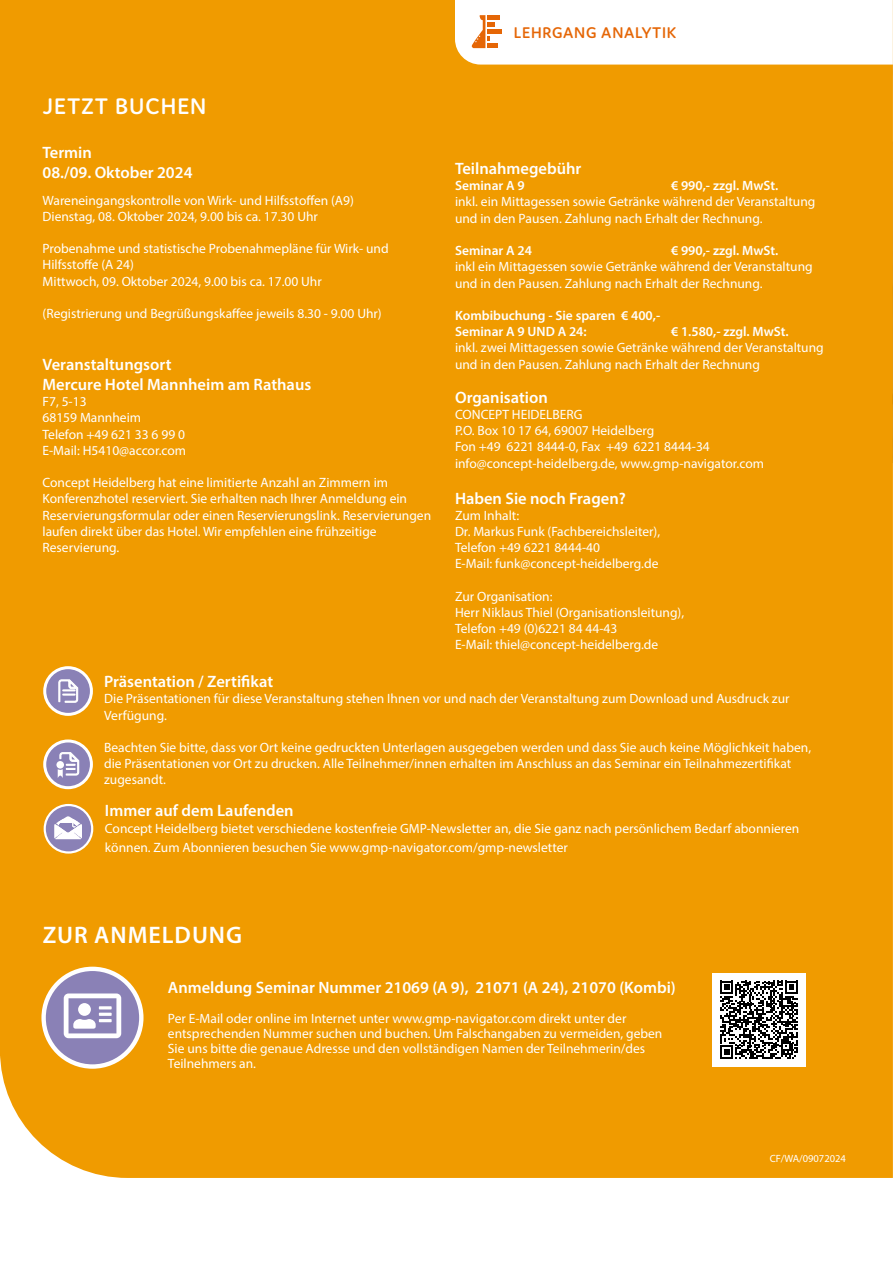
<style>
.page{position:relative;width:893px;height:1263px;background:#fff}
.page>*{position:absolute;margin:0;border:0;box-sizing:border-box;transform-origin:0 0}
.t1{font:600 24px "Myriad Pro";letter-spacing:.04em;color:#fff}
.t2{font:600 24px "Domus";letter-spacing:.045em;color:#fff}
.t3{font:600 16.5px/19.8px "Myriad Pro";color:#fff}
.t4{font:600 16.5px "Domus";letter-spacing:.045em;color:#e56606}
.t5{font:13.5px/16.2px "Myriad Pro";color:#fff}
.t6{font:600 13.5px/16.2px "Myriad Pro";color:#fff}
.t7{font:10.5px "Myriad Pro";color:#fff}
</style>
<div class="page">
<div style="left:0;top:0;width:893px;height:1178px;background:#f09b00"></div>
<hr style="left:0;top:0;width:1px;height:1055px;background:#f09b00">
<div style="left:44px;top:969px;width:97px;height:97px;background:#8a81b6;border-radius:50%"></div>
<div style="left:41px;top:967px;width:103px;height:102px;border:4px solid #fff;border-radius:50%"></div>
<svg style="left:64px;top:993px;width:57px;height:45px"></svg>
<div style="left:712px;top:973px;width:94px;height:93px;background:#fff"></div>
<svg style="left:720px;top:980px;width:78px;height:79px"></svg>
<svg style="left:455px;top:0;width:438px;height:65px"></svg>
<div style="left:487px;top:22px;width:8px;height:5px;background:#e56606"></div>
<div style="left:45px;top:668px;width:46px;height:46px;background:#8a81b6;border-radius:50%"></div>
<div style="left:43px;top:666px;width:50px;height:50px;border:3px solid #fff;border-radius:50%"></div>
<svg style="left:58px;top:679px;width:20px;height:24px"></svg>
<svg style="left:45px;top:741px;width:46px;height:47px"></svg>
<div style="left:43px;top:739px;width:50px;height:50px;border:3px solid #fff;border-radius:50%"></div>
<svg style="left:58px;top:751px;width:22px;height:27px"></svg>
<div style="left:45px;top:805px;width:47px;height:47px;background:#8a81b6;border-radius:50%"></div>
<div style="left:44px;top:804px;width:49px;height:49px;border:2px solid #fff;border-radius:50%"></div>
<svg style="left:54px;top:816px;width:28px;height:23px"></svg>
<h1 class="t2" style="left:43px;top:93px;width:165px">JETZT BUCHEN</h1>
<p class="t3" style="left:43px;top:142px;width:151px">Termin<br>08./09. Oktober 2024</p>
<p class="t5" style="left:43px;top:192px;width:313px">Wareneingangskontrolle von Wirk- und Hilfsstoffen (A9)<br>Dienstag, 08. Oktober 2024, 9.00 bis ca. 17.30 Uhr</p>
<p class="t5" style="left:43px;top:240px;width:348px">Probenahme und statistische Probenahmepläne für Wirk- und<br>Hilfsstoffe (A 24)<br>Mittwoch, 09. Oktober 2024, 9.00 bis ca. 17.00 Uhr</p>
<p class="t5" style="left:43px;top:305px;width:341px">(Registrierung und Begrüßungskaffee jeweils 8.30 - 9.00 Uhr)</p>
<p class="t3" style="left:43px;top:354px;width:270px">Veranstaltungsort<br>Mercure Hotel Mannheim am Rathaus</p>
<p class="t5" style="left:43px;top:393px;width:145px">F7, 5-13<br>68159 Mannheim<br>Telefon +49 621 33 6 99 0<br>E-Mail: H5410@accor.com</p>
<p class="t5" style="left:43px;top:474px;width:390px">Concept Heidelberg hat eine limitierte Anzahl an Zimmern im Konferenzhotel reserviert. Sie erhalten nach Ihrer Anmeldung ein Reservierungsformular oder einen Reservierungslink. Reservierungen laufen direkt über das Hotel. Wir empfehlen eine frühzeitige Reservierung.</p>
<p class="t4" style="left:514px;top:23px;width:164px">LEHRGANG ANALYTIK</p>
<p class="t3" style="left:455px;top:158px;width:128px">Teilnahmegebühr</p>
<p class="t6" style="left:455px;top:177px;width:71px">Seminar A 9</p>
<p class="t6" style="left:671px;top:177px;width:109px">€ 990,- zzgl. MwSt.</p>
<p class="t5" style="left:455px;top:194px;width:362px">inkl. ein Mittagessen sowie Getränke während der Veranstaltung und in den Pausen. Zahlung nach Erhalt der Rechnung.</p>
<p class="t6" style="left:455px;top:242px;width:78px">Seminar A 24</p>
<p class="t6" style="left:671px;top:242px;width:109px">€ 990,- zzgl. MwSt.</p>
<p class="t5" style="left:455px;top:258px;width:359px">inkl ein Mittagessen sowie Getränke während der Veranstaltung und in den Pausen. Zahlung nach Erhalt der Rechnung.</p>
<p class="t6" style="left:455px;top:307px;width:207px">Kombibuchung - Sie sparen € 400,-<br>Seminar A 9 UND A 24:</p>
<p class="t6" style="left:671px;top:323px;width:119px">€ 1.580,- zzgl. MwSt.</p>
<p class="t5" style="left:455px;top:339px;width:370px">inkl. zwei Mittagessen sowie Getränke während der Veranstaltung und in den Pausen. Zahlung nach Erhalt der Rechnung</p>
<p class="t3" style="left:455px;top:387px;width:94px">Organisation</p>
<p class="t5" style="left:455px;top:406px;width:310px">CONCEPT HEIDELBERG<br>P.O. Box 10 17 64, 69007 Heidelberg<br>Fon +49 6221 8444-0, Fax +49 6221 8444-34 info@concept-heidelberg.de, www.gmp-navigator.com</p>
<p class="t3" style="left:455px;top:488px;width:172px">Haben Sie noch Fragen?</p>
<p class="t5" style="left:455px;top:507px;width:207px">Zum Inhalt:<br>Dr. Markus Funk (Fachbereichsleiter),<br>Telefon +49 6221 8444-40<br>E-Mail: funk@concept-heidelberg.de</p>
<p class="t5" style="left:455px;top:588px;width:231px">Zur Organisation:<br>Herr Niklaus Thiel (Organisationsleitung), Telefon +49 (0)6221 84 44-43<br>E-Mail: thiel@concept-heidelberg.de</p>
<p class="t3" style="left:104px;top:671px;width:170px">Präsentation / Zertifikat</p>
<p class="t5" style="left:104px;top:690px;width:687px">Die Präsentationen für diese Veranstaltung stehen Ihnen vor und nach der Veranstaltung zum Download und Ausdruck zur<br>Verfügung.</p>
<p class="t5" style="left:104px;top:739px;width:708px">Beachten Sie bitte, dass vor Ort keine gedruckten Unterlagen ausgegeben werden und dass Sie auch keine Möglichkeit haben, die Präsentationen vor Ort zu drucken. Alle Teilnehmer/innen erhalten im Anschluss an das Seminar ein Teilnahmezertifikat zugesandt.</p>
<p class="t3" style="left:105px;top:800px;width:190px">Immer auf dem Laufenden</p>
<p class="t5" style="left:105px;top:818px;width:696px;line-height:19.5px">Concept Heidelberg bietet verschiedene kostenfreie GMP-Newsletter an, die Sie ganz nach persönlichem Bedarf abonnieren können. Zum Abonnieren besuchen Sie www.gmp-navigator.com/gmp-newsletter</p>
<h1 class="t1" style="left:43px;top:919px;width:201px">ZUR ANMELDUNG</h1>
<p class="t3" style="left:168px;top:977px;width:509px">Anmeldung Seminar Nummer 21069 (A 9), 21071 (A 24), 21070 (Kombi)</p>
<p class="t5" style="left:168px;top:1010px;width:496px;line-height:15px">Per E-Mail oder online im Internet unter www.gmp-navigator.com direkt unter der entsprechenden Nummer suchen und buchen. Um Falschangaben zu vermeiden, geben Sie uns bitte die genaue Adresse und den vollständigen Namen der Teilnehmerin/des Teilnehmers an.</p>
<p class="t7" style="left:770px;top:1151px;width:78px">CF/WA/09072024</p>
</div>
